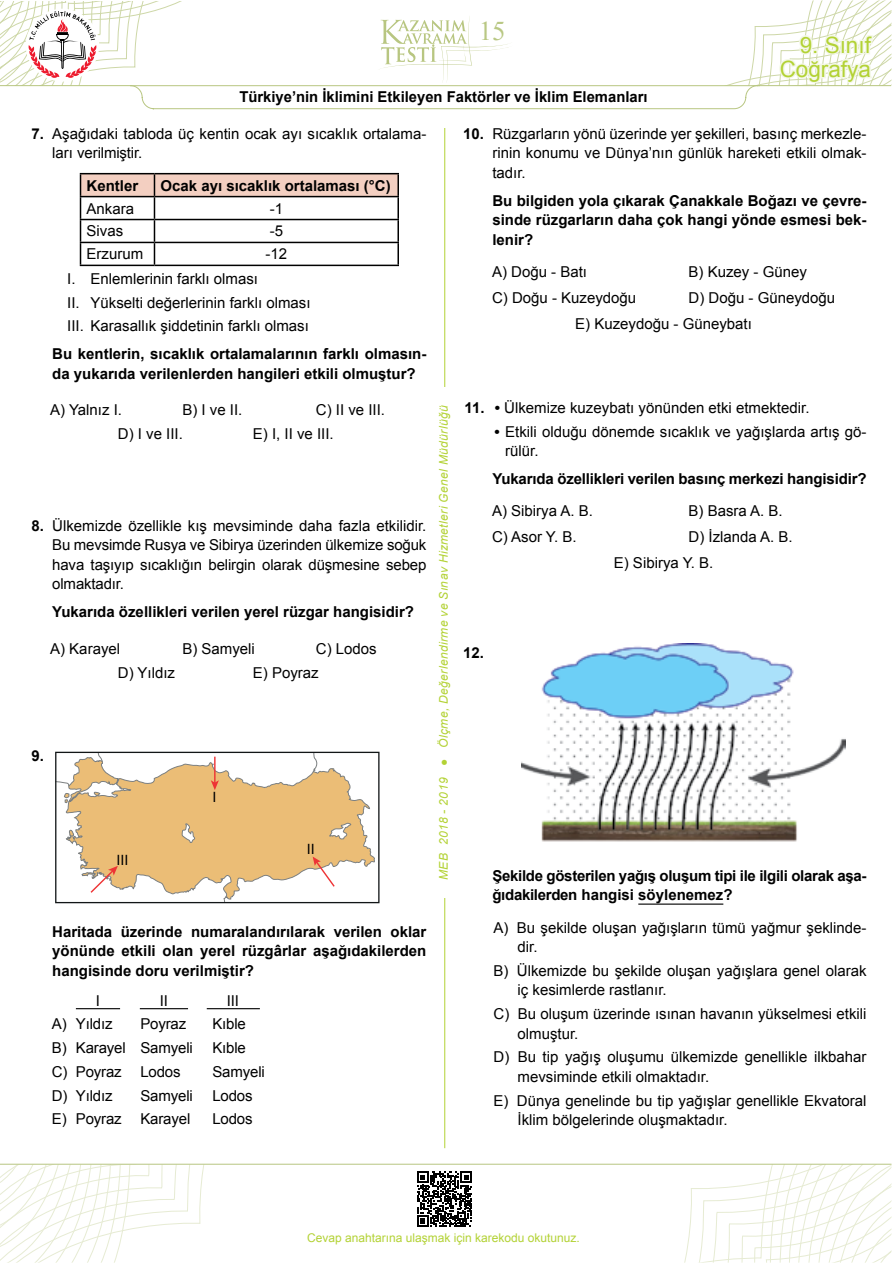
<style>
.page{position:relative;width:893px;height:1263px;background:#fff}
.page>*{position:absolute;margin:0;border:0;box-sizing:border-box;transform-origin:0 0}
.t1{font:27px "Times New Roman";color:#b9c884}
.t2{font:22.5px/24px "Arial";color:#b3d235;text-align:right}
.t3{font:15px/19.5px "Arial";color:#000}
.t4{font:700 15px/19.5px "Arial";color:#000;text-align:justify}
.t5{font:700 15px/19.5px "Arial";letter-spacing:-.02em;color:#000}
.t6{font:14.25px "Arial";color:#000}
.t7{font:italic 12px "Arial";letter-spacing:.03em;color:#b3d235}
.t8{font:12px "Arial";color:#b3d235}
.s1{font-weight:700}
</style>
<div class="page">
<svg style="left:0;top:1165px;width:204px;height:98px"></svg>
<svg style="left:684px;top:1165px;width:207px;height:97px"></svg>
<hr style="left:0;top:1164px;width:891px;height:1px;background:#b8c681">
<hr style="left:444px;top:128px;width:1px;height:1020px;background:#b3d235">
<div style="left:434px;top:387px;width:19px;height:511px;background:#fff"></div>
<svg style="left:0;top:0;width:891px;height:109px"></svg>
<svg style="left:417px;top:1171px;width:55px;height:56px"></svg>
<hr style="left:76px;top:1008px;width:44px;height:1px;background:#000">
<hr style="left:140px;top:1008px;width:48px;height:1px;background:#000">
<hr style="left:207px;top:1008px;width:53px;height:1px;background:#000">
<hr style="left:80px;top:173px;width:74px;height:1px;background:#000">
<hr style="left:154px;top:173px;width:245px;height:1px;background:#000">
<hr style="left:397px;top:174px;width:2px;height:22px;background:#000">
<hr style="left:154px;top:196px;width:245px;height:1px;background:#000">
<hr style="left:397px;top:197px;width:2px;height:22px;background:#000">
<hr style="left:154px;top:219px;width:245px;height:1px;background:#000">
<hr style="left:397px;top:220px;width:2px;height:22px;background:#000">
<hr style="left:154px;top:242px;width:245px;height:1px;background:#000">
<svg style="left:80px;top:174px;width:318px;height:91px"></svg>
<hr style="left:397px;top:243px;width:2px;height:22px;background:#000">
<hr style="left:80px;top:265px;width:74px;height:1px;background:#000">
<hr style="left:154px;top:265px;width:245px;height:1px;background:#000">
<svg style="left:55px;top:752px;width:320px;height:151px"></svg>
<hr style="left:638px;top:903px;width:85px;height:2px;background:#000">
<img style="left:521px;top:643px;width:324px;height:199px">
<h1 class="t1" style="left:479px;top:13px;width:28px">15</h1>
<h2 class="t2" style="left:780px;top:33px;width:93px">9. Sınıf<br>Coğrafya</h2>
<p class="t4" style="left:239px;top:88px;width:410px">Türkiye’nin İklimini Etkileyen Faktörler ve İklim Elemanları</p>
<p class="t3" style="left:52px;top:124px;width:376px;text-indent:-21px"><span class="s1">7.</span> Aşağıdaki tabloda üç kentin ocak ayı sıcaklık ortalama&shy;ları verilmiştir.</p>
<p class="t4" style="left:87px;top:176px;width:53px">Kentler</p>
<p class="t4" style="left:160px;top:176px;width:232px">Ocak ayı sıcaklık ortalaması (°C)</p>
<p class="t3" style="left:87px;top:199px;width:49px">Ankara</p>
<p class="t3" style="left:270px;top:199px;width:15px">-1</p>
<p class="t3" style="left:87px;top:222px;width:38px">Sivas</p>
<p class="t3" style="left:270px;top:222px;width:15px">-5</p>
<p class="t3" style="left:87px;top:244px;width:58px">Erzurum</p>
<p class="t3" style="left:266px;top:244px;width:23px">-12</p>
<p class="t3" style="left:67px;top:267px;width:245px;line-height:23.7px">I. Enlemlerinin farklı olması<br>II. Yükselti değerlerinin farklı olması<br>III. Karasallık şiddetinin farklı olması</p>
<p class="t4" style="left:52px;top:345px;width:376px">Bu kentlerin, sıcaklık ortalamalarının farklı olmasın&shy;da yukarıda verilenlerden hangileri etkili olmuştur?</p>
<p class="t3" style="left:50px;top:400px;width:73px">A) Yalnız I.</p>
<p class="t3" style="left:182px;top:400px;width:62px">B) I ve II.</p>
<p class="t3" style="left:316px;top:400px;width:71px">C) II ve III.</p>
<p class="t3" style="left:118px;top:424px;width:67px">D) I ve III.</p>
<p class="t3" style="left:253px;top:424px;width:82px">E) I, II ve III.</p>
<p class="t3" style="left:492px;top:124px;width:376px;text-align:justify;text-indent:-29px"><span class="s1">10.</span> Rüzgarların yönü üzerinde yer şekilleri, basınç merkezle&shy;rinin konumu ve Dünya’nın günlük hareketi etkili olmak&shy;tadır.</p>
<p class="t4" style="left:492px;top:191px;width:376px">Bu bilgiden yola çıkarak Çanakkale Boğazı ve çevre&shy;sinde rüzgarların daha çok hangi yönde esmesi bek&shy;lenir?</p>
<p class="t3" style="left:492px;top:262px;width:97px">A) Doğu - Batı</p>
<p class="t3" style="left:688px;top:262px;width:120px">B) Kuzey - Güney</p>
<p class="t3" style="left:492px;top:288px;width:146px">C) Doğu - Kuzeydoğu</p>
<p class="t3" style="left:575px;top:285px;width:262px;line-height:25.8px;text-indent:113px">D) Doğu - Güneydoğu<br>E) Kuzeydoğu - Güneybatı</p>
<p class="t3" style="left:465px;top:398px;width:346px"><span class="s1">11. •</span> Ülkemize kuzeybatı yönünden etki etmektedir.</p>
<p class="t3" style="left:505px;top:422px;width:363px;text-indent:-11px"><span class="s1">•</span> Etkili olduğu dönemde sıcaklık ve yağışlarda artış gö&shy;rülür.</p>
<p class="t4" style="left:492px;top:470px;width:376px">Yukarıda özellikleri verilen basınç merkezi hangisidir?</p>
<p class="t3" style="left:492px;top:501px;width:102px">A) Sibirya A. B.</p>
<p class="t3" style="left:688px;top:501px;width:96px">B) Basra A. B.</p>
<p class="t3" style="left:492px;top:527px;width:86px">C) Asor Y. B.</p>
<p class="t3" style="left:614px;top:524px;width:180px;line-height:25.8px;text-indent:75px">D) İzlanda A. B.<br>E) Sibirya Y. B.</p>
<p class="t7" style="left:436px;top:880px;width:476px;rotate:-90deg">MEB 2018 - 2019 ● Ölçme, Değerlendirme ve Sınav Hizmetleri Genel Müdürlüğü</p>
<p class="t3" style="left:52px;top:516px;width:376px;text-align:justify;text-indent:-21px"><span class="s1">8.</span> Ülkemizde özellikle kış mevsiminde daha fazla etkilidir.<br>Bu mevsimde Rusya ve Sibirya üzerinden ülkemize soğuk hava taşıyıp sıcaklığın belirgin olarak düşmesine sebep olmaktadır.</p>
<p class="t4" style="left:52px;top:603px;width:363px">Yukarıda özellikleri verilen yerel rüzgar hangisidir?</p>
<p class="t3" style="left:50px;top:639px;width:72px">A) Karayel</p>
<p class="t3" style="left:182px;top:639px;width:74px">B) Samyeli</p>
<p class="t3" style="left:316px;top:639px;width:62px">C) Lodos</p>
<p class="t3" style="left:118px;top:663px;width:59px">D) Yıldız</p>
<p class="t3" style="left:253px;top:663px;width:67px">E) Poyraz</p>
<p class="t4" style="left:463px;top:643px;width:22px">12.</p>
<p class="t4" style="left:31px;top:746px;width:14px">9.</p>
<p class="t6" style="left:213px;top:787px;width:5px">I</p>
<p class="t6" style="left:307px;top:840px;width:9px">II</p>
<p class="t6" style="left:117px;top:850px;width:13px">III</p>
<p class="t5" style="left:492px;top:866px;width:375px">Şekilde gösterilen yağış oluşum tipi ile ilgili olarak aşa&shy;ğıdakilerden hangisi söylenemez?</p>
<p class="t3" style="left:517px;top:918px;width:351px;text-indent:-24px">A) Bu şekilde oluşan yağışların tümü yağmur şeklinde&shy;dir.</p>
<p class="t3" style="left:517px;top:961px;width:351px;text-indent:-24px">B) Ülkemizde bu şekilde oluşan yağışlara genel olarak iç kesimlerde rastlanır.</p>
<p class="t3" style="left:517px;top:1004px;width:351px;text-indent:-24px">C) Bu oluşum üzerinde ısınan havanın yükselmesi etkili olmuştur.</p>
<p class="t3" style="left:517px;top:1047px;width:351px;text-indent:-24px">D) Bu tip yağış oluşumu ülkemizde genellikle ilkbahar mevsiminde etkili olmaktadır.</p>
<p class="t3" style="left:517px;top:1091px;width:351px;text-indent:-24px">E) Dünya genelinde bu tip yağışlar genellikle Ekvatoral<br>İklim bölgelerinde oluşmaktadır.</p>
<p class="t4" style="left:52px;top:922px;width:376px">Haritada üzerinde numaralandırılarak verilen oklar yönünde etkili olan yerel rüzgârlar aşağıdakilerden hangisinde doru verilmiştir?</p>
<p class="t3" style="left:96px;top:991px;width:6px">I</p>
<p class="t3" style="left:160px;top:991px;width:10px">II</p>
<p class="t3" style="left:227px;top:991px;width:14px">III</p>
<p class="t3" style="left:52px;top:1014px;width:62px">A) Yıldız</p>
<p class="t3" style="left:140px;top:1014px;width:47px">Poyraz</p>
<p class="t3" style="left:212px;top:1014px;width:35px">Kıble</p>
<p class="t3" style="left:52px;top:1038px;width:142px">B) Karayel Samyeli</p>
<p class="t3" style="left:212px;top:1038px;width:35px">Kıble</p>
<p class="t3" style="left:52px;top:1062px;width:130px">C) Poyraz Lodos</p>
<p class="t3" style="left:212px;top:1062px;width:54px">Samyeli</p>
<p class="t3" style="left:52px;top:1086px;width:62px">D) Yıldız</p>
<p class="t3" style="left:140px;top:1086px;width:54px">Samyeli</p>
<p class="t3" style="left:212px;top:1086px;width:42px">Lodos</p>
<p class="t3" style="left:52px;top:1109px;width:140px">E) Poyraz Karayel</p>
<p class="t3" style="left:212px;top:1109px;width:42px">Lodos</p>
<p class="t8" style="left:307px;top:1230px;width:274px">Cevap anahtarına ulaşmak için karekodu okutunuz.</p>
</div>
